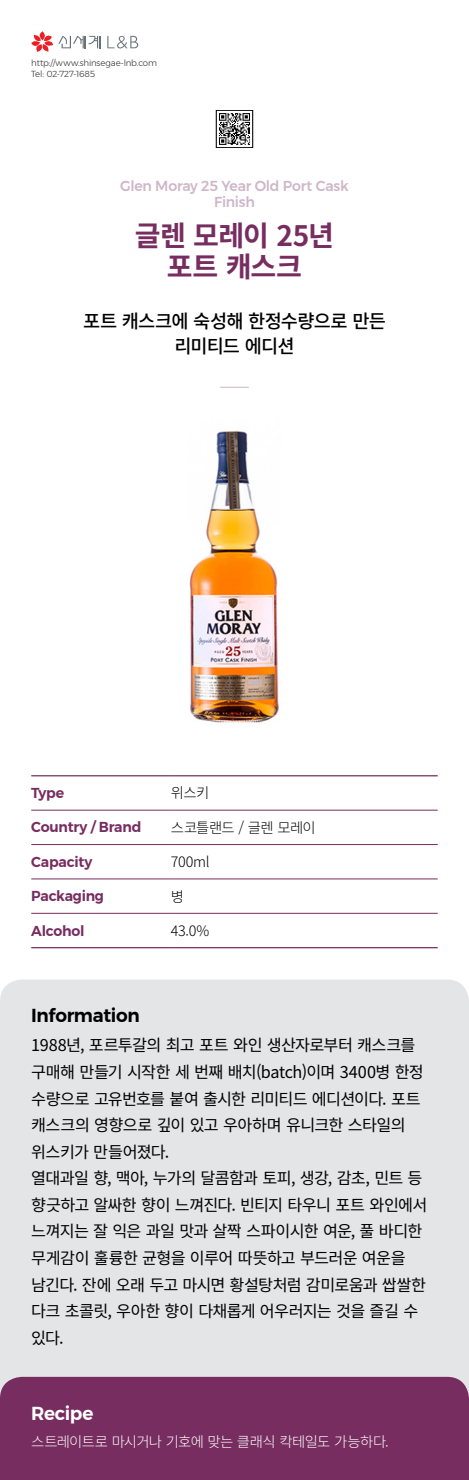
<style>
.page{position:relative;width:469px;height:1480px;background:#fff}
.page>*{position:absolute;margin:0;border:0;box-sizing:border-box;transform-origin:0 0}
.와인제목_45{font:700 28.12px "Source Han Sans K";letter-spacing:-.025em;color:#772d60}
.와인소개_30{font:500 18.75px/25px "Source Han Sans K";letter-spacing:-.045em;color:#000;text-align:center}
.본문영문_30{font:600 18.75px "Montserrat";letter-spacing:-.015em;color:#000}
.본문영문_30-2{font:600 18.75px "Montserrat";letter-spacing:-.025em;color:#fff}
.본문_26{font:16.25px/26.6px "Source Han Sans K";letter-spacing:-.04em;color:#000}
.표_영문{font:600 14.38px "Montserrat";letter-spacing:-.015em;color:#772d60}
.와인영문_23{font:500 14.38px/15.6px "Montserrat";letter-spacing:-.015em;color:#cfb6c7;text-align:center}
.본문_26-2{font:300 14.38px "Source Han Sans K";letter-spacing:-.05em;color:#fff}
.표__팁_23{font:300 14.38px "Source Han Sans K";letter-spacing:-.035em;color:#000}
.신세계_주소전화_14{font:300 8.75px "Montserrat";letter-spacing:-.015em;color:#333}
</style>
<div class="page">
<img style="left:189px;top:431px;width:90px;height:292px">
<svg style="left:31px;top:31px;width:69px;height:21px"></svg>
<svg style="left:107px;top:36px;width:31px;height:12px"></svg>
<img style="left:216px;top:110px;width:37px;height:38px">
<hr style="left:31px;top:810px;width:140px;height:1px;background:#772d60">
<hr style="left:171px;top:810px;width:267px;height:1px;background:#772d60">
<hr style="left:31px;top:844px;width:140px;height:1px;background:#772d60">
<hr style="left:171px;top:844px;width:267px;height:1px;background:#772d60">
<hr style="left:31px;top:879px;width:140px;height:1px;background:#772d60">
<hr style="left:171px;top:879px;width:267px;height:1px;background:#772d60">
<hr style="left:31px;top:913px;width:140px;height:1px;background:#772d60">
<hr style="left:171px;top:913px;width:267px;height:1px;background:#772d60">
<hr style="left:31px;top:775px;width:140px;height:1px;background:#772d60">
<hr style="left:171px;top:775px;width:267px;height:1px;background:#772d60">
<hr style="left:31px;top:947px;width:140px;height:1px;background:#772d60">
<hr style="left:171px;top:947px;width:267px;height:1px;background:#772d60">
<div style="left:0;top:979px;width:469px;height:398px;background:#e4e5e7;border-radius:22px"></div>
<div style="left:0;top:1377px;width:469px;height:103px;background:#772d60;border-radius:22px"></div>
<svg style="left:220px;top:387px;width:29px;height:1px"></svg>
<p class="신세계_주소전화_14" style="left:31px;top:56px;width:127px">http://www.shinsegae-lnb.com</p>
<p class="신세계_주소전화_14" style="left:31px;top:68px;width:65px">Tel: 02-727-1685</p>
<p class="와인영문_23" style="left:120px;top:178px;width:230px">Glen Moray 25 Year Old Port Cask<br>Finish</p>
<p class="와인제목_45" style="left:135px;top:220px;width:200px">글렌 모레이 25년</p>
<p class="와인제목_45" style="left:167px;top:251px;width:137px">포트 캐스크</p>
<p class="와인소개_30" style="left:83px;top:309px;width:304px">포트 캐스크에 숙성해 한정수량으로 만든 리미티드 에디션</p>
<p class="표_영문" style="left:31px;top:781px;width:34px">Type</p>
<p class="표__팁_23" style="left:171px;top:785px;width:40px">위스키</p>
<p class="표_영문" style="left:31px;top:816px;width:112px">Country / Brand</p>
<p class="표__팁_23" style="left:171px;top:819px;width:146px">스코틀랜드 / 글렌 모레이</p>
<p class="표_영문" style="left:31px;top:850px;width:63px">Capacity</p>
<p class="표__팁_23" style="left:171px;top:854px;width:40px">700ml</p>
<p class="표_영문" style="left:31px;top:884px;width:74px">Packaging</p>
<p class="표__팁_23" style="left:171px;top:888px;width:15px">병</p>
<p class="표_영문" style="left:31px;top:919px;width:55px">Alcohol</p>
<p class="표__팁_23" style="left:171px;top:922px;width:40px">43.0%</p>
<p class="본문영문_30" style="left:31px;top:1001px;width:110px">Information</p>
<p class="본문_26" style="left:31px;top:1032px;width:394px">1988년, 포르투갈의 최고 포트 와인 생산자로부터 캐스크를 구매해 만들기 시작한 세 번째 배치(batch)이며 3400병 한정 수량으로 고유번호를 붙여 출시한 리미티드 에디션이다. 포트 캐스크의 영향으로 깊이 있고 우아하며 유니크한 스타일의 위스키가 만들어졌다.</p>
<p class="본문_26" style="left:31px;top:1165px;width:398px">열대과일 향, 맥아, 누가의 달콤함과 토피, 생강, 감초, 민트 등 향긋하고 알싸한 향이 느껴진다. 빈티지 타우니 포트 와인에서 느껴지는 잘 익은 과일 맛과 살짝 스파이시한 여운, 풀 바디한 무게감이 훌륭한 균형을 이루어 따뜻하고 부드러운 여운을 남긴다. 잔에 오래 두고 마시면 황설탕처럼 감미로움과 쌉쌀한 다크 초콜릿, 우아한 향이 다채롭게 어우러지는 것을 즐길 수 있다.</p>
<p class="본문영문_30-2" style="left:31px;top:1398px;width:64px">Recipe</p>
<p class="본문_26-2" style="left:31px;top:1433px;width:359px">스트레이트로 마시거나 기호에 맞는 클래식 칵테일도 가능하다.</p>
</div>
